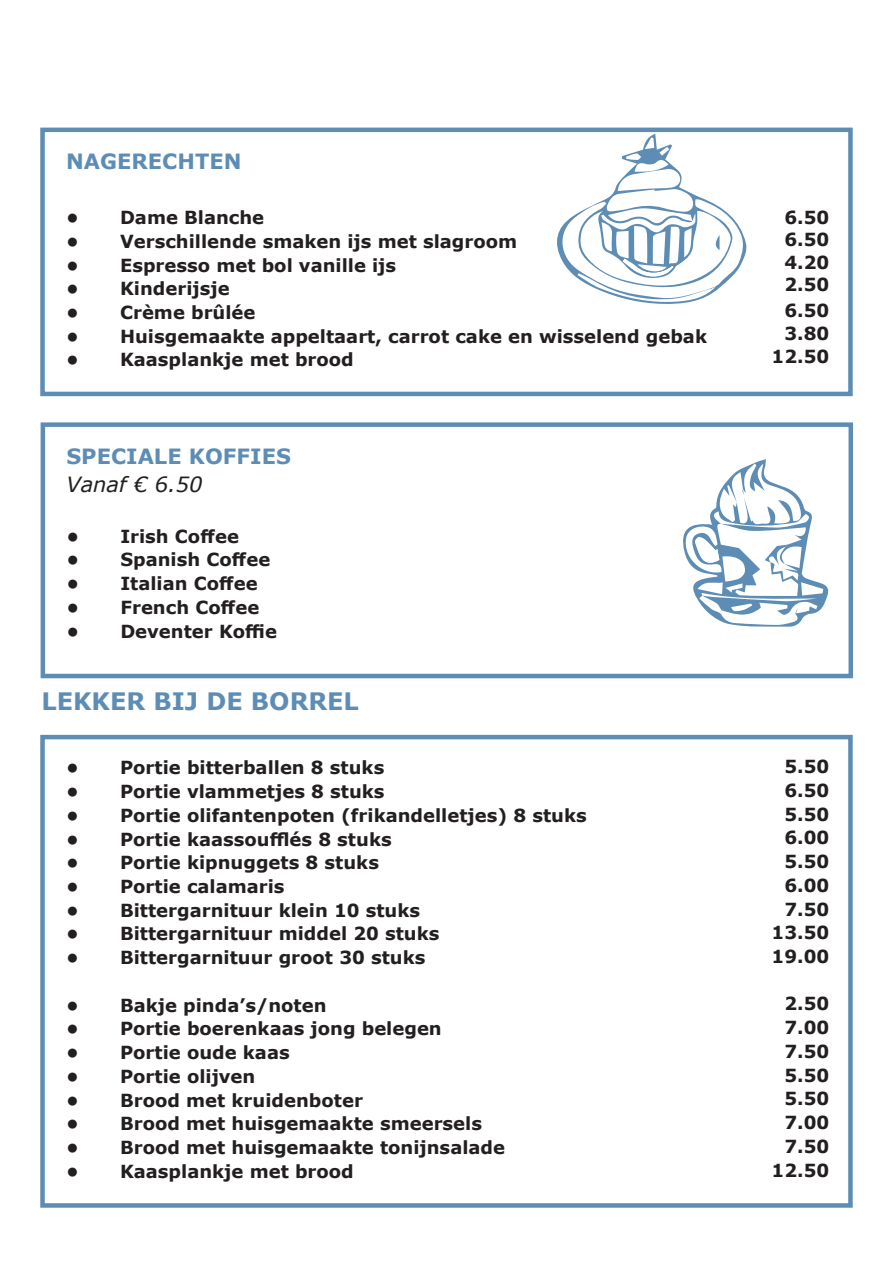
<style>
.page{position:relative;width:893px;height:1263px;background:#fff}
.page>*{position:absolute;margin:0;border:0;box-sizing:border-box;transform-origin:0 0}
.t1{font:700 24px "Verdana";color:#5d8db5}
.t2{font:700 21px "Verdana";color:#5d8db5}
.t3{font:italic 21px "Verdana";color:#231f20}
.t4{font:700 18px "Verdana";color:#231f20}
</style>
<div class="page">
<div style="left:40px;top:128px;width:813px;height:268px;border:4px solid #5d8db5"></div>
<div style="left:41px;top:422px;width:812px;height:256px;border:4px solid #5d8db5"></div>
<svg style="left:683px;top:459px;width:146px;height:168px"></svg>
<svg style="left:557px;top:134px;width:190px;height:170px"></svg>
<div style="left:40px;top:735px;width:813px;height:473px;border:4px solid #5d8db5"></div>
<p class="t2" style="left:66px;top:147px;width:177px">NAGERECHTEN</p>
<p class="t4" style="left:66px;top:205px;width:200px">• Dame Blanche</p>
<p class="t4" style="left:66px;top:228px;width:453px">• Verschillende smaken ijs met slagroom</p>
<p class="t4" style="left:66px;top:252px;width:332px">• Espresso met bol vanille ijs</p>
<p class="t4" style="left:66px;top:276px;width:165px">• Kinderijsje</p>
<p class="t4" style="left:66px;top:300px;width:191px">• Crème brûlée</p>
<p class="t4" style="left:66px;top:323px;width:642px">• Huisgemaakte appeltaart, carrot cake en wisselend gebak</p>
<p class="t4" style="left:66px;top:347px;width:289px">• Kaasplankje met brood</p>
<p class="t2" style="left:66px;top:442px;width:226px">SPECIALE KOFFIES</p>
<p class="t3" style="left:66px;top:469px;width:138px">Vanaf € 6.50</p>
<p class="t4" style="left:66px;top:523px;width:174px">• Irish Coffee</p>
<p class="t4" style="left:66px;top:547px;width:206px">• Spanish Coffee</p>
<p class="t4" style="left:66px;top:571px;width:193px">• Italian Coffee</p>
<p class="t4" style="left:66px;top:594px;width:195px">• French Coffee</p>
<p class="t4" style="left:66px;top:618px;width:212px">• Deventer Koffie</p>
<p class="t1" style="left:41px;top:684px;width:319px">LEKKER BIJ DE BORREL</p>
<p class="t4" style="left:66px;top:755px;width:320px">• Portie bitterballen 8 stuks</p>
<p class="t4" style="left:66px;top:779px;width:320px">• Portie vlammetjes 8 stuks</p>
<p class="t4" style="left:66px;top:802px;width:522px">• Portie olifantenpoten (frikandelletjes) 8 stuks</p>
<p class="t4" style="left:66px;top:826px;width:327px">• Portie kaassoufflés 8 stuks</p>
<p class="t4" style="left:66px;top:850px;width:314px">• Portie kipnuggets 8 stuks</p>
<p class="t4" style="left:66px;top:874px;width:220px">• Portie calamaris</p>
<p class="t4" style="left:66px;top:897px;width:356px">• Bittergarnituur klein 10 stuks</p>
<p class="t4" style="left:66px;top:921px;width:375px">• Bittergarnituur middel 20 stuks</p>
<p class="t4" style="left:66px;top:945px;width:361px">• Bittergarnituur groot 30 stuks</p>
<p class="t4" style="left:66px;top:992px;width:262px">• Bakje pinda’s/noten</p>
<p class="t4" style="left:66px;top:1016px;width:377px">• Portie boerenkaas jong belegen</p>
<p class="t4" style="left:66px;top:1040px;width:225px">• Portie oude kaas</p>
<p class="t4" style="left:66px;top:1063px;width:191px">• Portie olijven</p>
<p class="t4" style="left:66px;top:1087px;width:298px">• Brood met kruidenboter</p>
<p class="t4" style="left:66px;top:1111px;width:417px">• Brood met huisgemaakte smeersels</p>
<p class="t4" style="left:66px;top:1135px;width:441px">• Brood met huisgemaakte tonijnsalade</p>
<p class="t4" style="left:66px;top:1158px;width:289px">• Kaasplankje met brood</p>
<p class="t4" style="left:784px;top:205px;width:46px">6.50</p>
<p class="t4" style="left:784px;top:227px;width:46px">6.50</p>
<p class="t4" style="left:784px;top:250px;width:46px">4.20</p>
<p class="t4" style="left:784px;top:271px;width:46px">2.50</p>
<p class="t4" style="left:784px;top:297px;width:46px">6.50</p>
<p class="t4" style="left:784px;top:321px;width:46px">3.80</p>
<p class="t4" style="left:772px;top:344px;width:59px">12.50</p>
<p class="t4" style="left:784px;top:754px;width:46px">5.50</p>
<p class="t4" style="left:784px;top:777px;width:46px">6.50</p>
<p class="t4" style="left:784px;top:801px;width:46px">5.50</p>
<p class="t4" style="left:784px;top:825px;width:46px">6.00</p>
<p class="t4" style="left:784px;top:849px;width:46px">5.50</p>
<p class="t4" style="left:784px;top:872px;width:46px">6.00</p>
<p class="t4" style="left:784px;top:896px;width:46px">7.50</p>
<p class="t4" style="left:772px;top:920px;width:59px">13.50</p>
<p class="t4" style="left:772px;top:944px;width:59px">19.00</p>
<p class="t4" style="left:784px;top:991px;width:46px">2.50</p>
<p class="t4" style="left:784px;top:1015px;width:46px">7.00</p>
<p class="t4" style="left:784px;top:1038px;width:46px">7.50</p>
<p class="t4" style="left:784px;top:1062px;width:46px">5.50</p>
<p class="t4" style="left:784px;top:1086px;width:46px">5.50</p>
<p class="t4" style="left:784px;top:1110px;width:46px">7.00</p>
<p class="t4" style="left:784px;top:1133px;width:46px">7.50</p>
<p class="t4" style="left:772px;top:1157px;width:59px">12.50</p>
</div>
